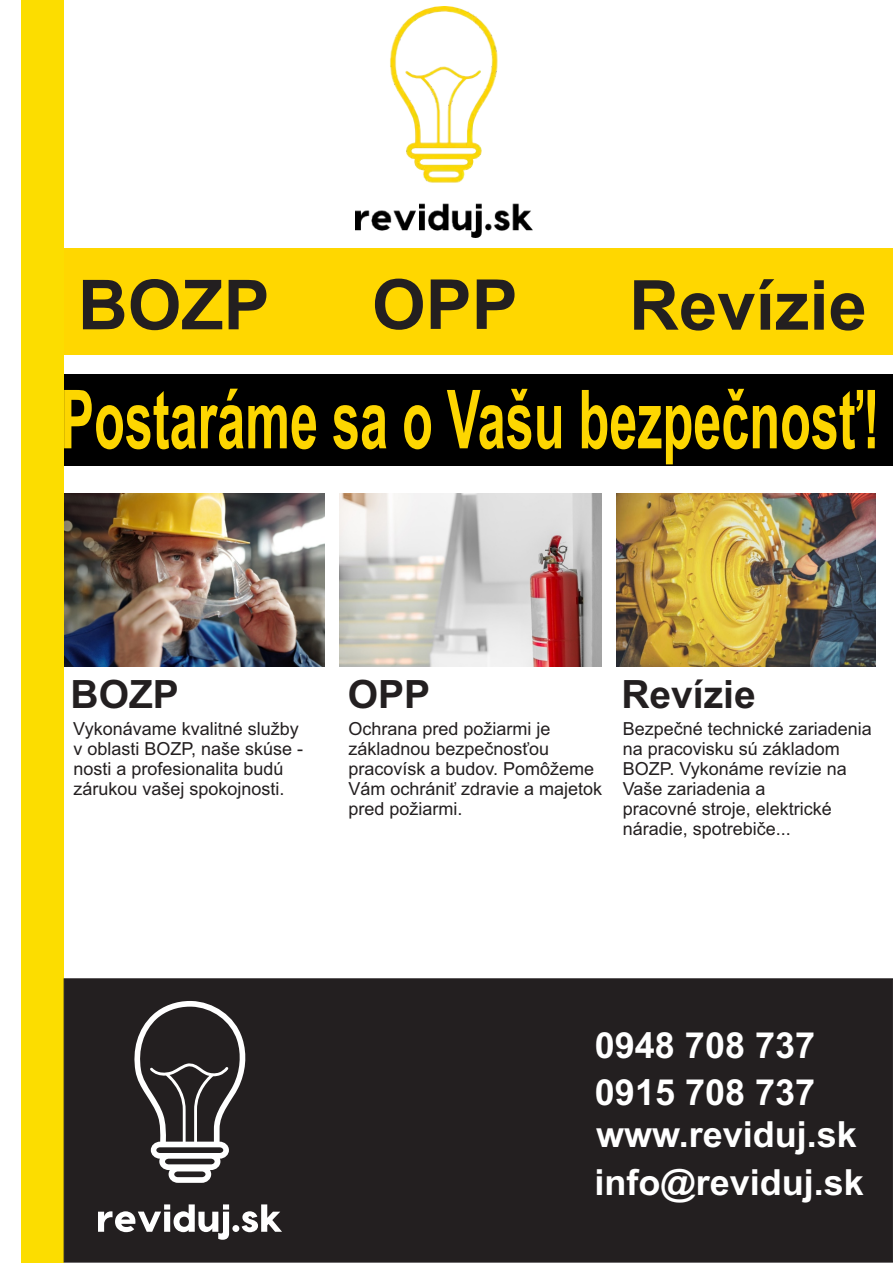
<style>
.page{position:relative;width:893px;height:1263px;background:#fff}
.page>*{position:absolute;margin:0;border:0;box-sizing:border-box;transform-origin:0 0}
.t1{font:700 81.45px "Arial";color:#fdd600;scale:.62 1}
.t2{font:700 69px "Arial";color:#231f20}
.t3{font:700 39px "Arial";color:#231f20}
.t4{font:700 36px/46.5px "Arial";color:#fff}
.t5{font:18px/20.1px "Arial";color:#231f20}
</style>
<div class="page">
<div style="left:22px;top:0;width:42px;height:1263px;background:#fcdd00"></div>
<div style="left:64px;top:249px;width:829px;height:106px;background:#ffd700"></div>
<img style="left:355px;top:7px;width:178px;height:230px">
<div style="left:64px;top:374px;width:829px;height:92px;background:#000"></div>
<img style="left:65px;top:493px;width:260px;height:173px">
<img style="left:339px;top:494px;width:262px;height:172px">
<img style="left:616px;top:494px;width:260px;height:173px">
<div style="left:63px;top:978px;width:830px;height:285px;background:#231f20"></div>
<svg style="left:132px;top:1001px;width:116px;height:182px"></svg>
<svg style="left:98px;top:1204px;width:184px;height:36px"></svg>
<h2 class="t2" style="left:78px;top:279px;width:193px">BOZP</h2>
<h2 class="t2" style="left:372px;top:279px;width:147px">OPP</h2>
<h2 class="t2" style="left:629px;top:279px;width:239px">Revízie</h2>
<h1 class="t1" style="left:60px;top:389px;width:1323px">Postaráme sa o Vašu bezpečnosť!</h1>
<h3 class="t3" style="left:71px;top:680px;width:110px">BOZP</h3>
<p class="t5" style="left:73px;top:720px;width:231px">Vykonávame kvalitné služby v oblasti BOZP, naše skúse - nosti a profesionalita budú zárukou vašej spokojnosti.</p>
<h3 class="t3" style="left:348px;top:680px;width:84px">OPP</h3>
<p class="t5" style="left:348px;top:720px;width:255px">Ochrana pred požiarmi je základnou bezpečnosťou pracovísk a budov. Pomôžeme<br>Vám ochrániť zdravie a majetok pred požiarmi.</p>
<h3 class="t3" style="left:621px;top:680px;width:136px">Revízie</h3>
<p class="t5" style="left:623px;top:720px;width:251px">Bezpečné technické zariadenia na pracovisku sú základom<br>BOZP. Vykonáme revízie na<br>Vaše zariadenia a<br>pracovné stroje, elektrické náradie, spotrebiče...</p>
<h3 class="t4" style="left:595px;top:1026px;width:222px">0948 708 737<br>0915 708 737</h3>
<h3 class="t4" style="left:595px;top:1114px;width:271px;line-height:47.7px">www.reviduj.sk info@reviduj.sk</h3>
</div>
